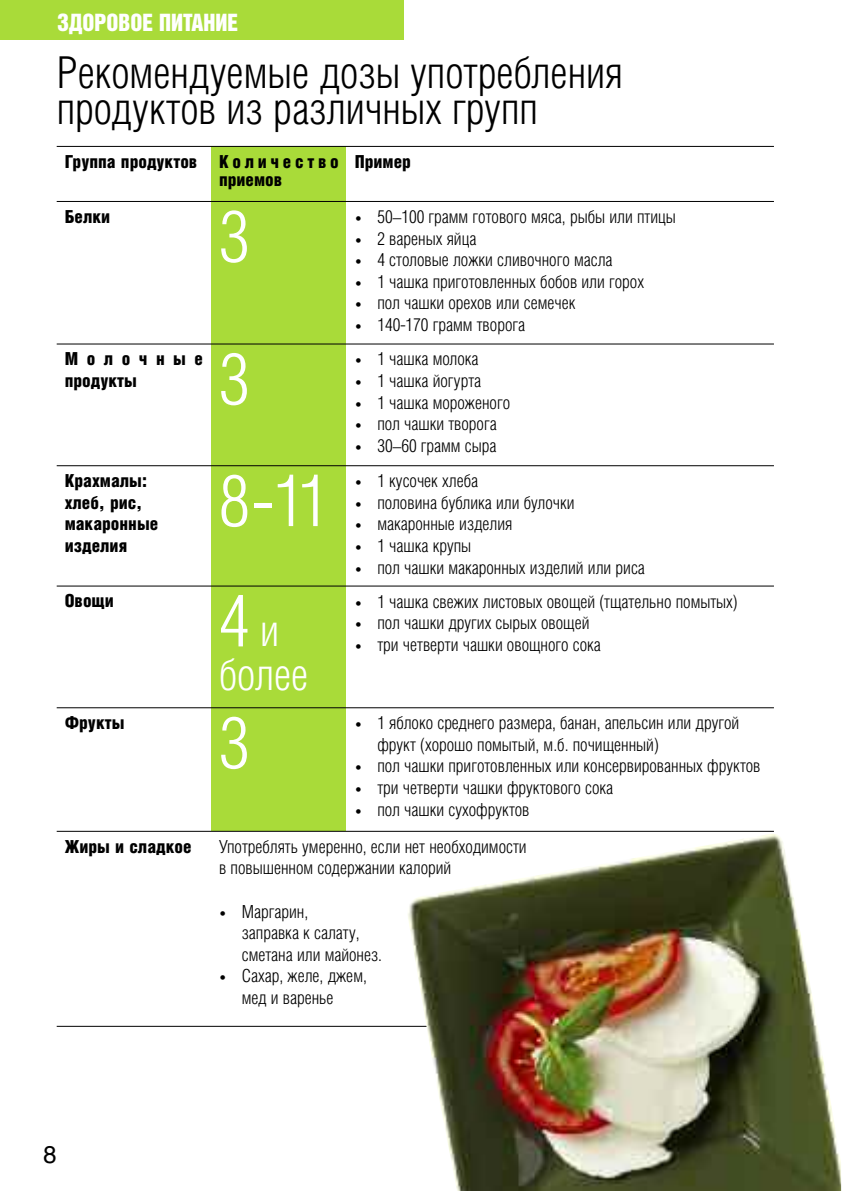
<style>
.page{position:relative;width:842px;height:1191px;background:#fff}
.page>*{position:absolute;margin:0;border:0;box-sizing:border-box;transform-origin:0 0}
.t1{font:300 72px "Helios Cond";color:#fff}
.t2{font:300 44px/36px "Helios Cond";color:#000}
.t3{font:300 44px "Helios Cond";color:#fff}
.t4{font:24px "Bastion Kontrast";color:#fff}
.t5{font:24px "Helios";color:#000}
.t6{font:300 18px/21.6px "Helios Cond";color:#000}
.t7{font:900 18px/21.6px "Helios Cond";color:#000}
.t8{font:900 18px/21.6px "Helios Cond";letter-spacing:.235em;color:#000}
.s1{font-size:44px}
</style>
<div class="page">
<div style="left:0;top:0;width:404px;height:40px;background:#a9db39"></div>
<div style="left:211px;top:146px;width:136px;height:55px;background:#a9db39"></div>
<div style="left:211px;top:201px;width:136px;height:143px;background:#a9db39"></div>
<div style="left:211px;top:344px;width:136px;height:122px;background:#a9db39"></div>
<div style="left:211px;top:466px;width:136px;height:120px;background:#a9db39"></div>
<div style="left:211px;top:586px;width:136px;height:122px;background:#a9db39"></div>
<div style="left:211px;top:708px;width:136px;height:123px;background:#a9db39"></div>
<hr style="left:57px;top:146px;width:717px;height:1px;background:#000">
<hr style="left:57px;top:201px;width:717px;height:1px;background:#000">
<hr style="left:57px;top:343px;width:717px;height:1px;background:#000">
<hr style="left:57px;top:465px;width:717px;height:1px;background:#000">
<hr style="left:57px;top:585px;width:717px;height:1px;background:#000">
<hr style="left:57px;top:707px;width:717px;height:1px;background:#000">
<hr style="left:57px;top:831px;width:717px;height:1px;background:#000">
<hr style="left:57px;top:1025px;width:717px;height:1px;background:#000">
<img style="left:407px;top:834px;width:434px;height:357px">
<h3 class="t4" style="left:57px;top:14px;width:183px">ЗДОРОВОЕ ПИТАНИЕ</h3>
<h2 class="t2" style="left:57px;top:59px;width:568px">Рекомендуемые дозы употребления продуктов из различных групп</h2>
<p class="t7" style="left:219px;top:154px;width:121px;line-height:18px;text-indent:-154px">Группа продуктов К о л и ч е с т в о приемов</p>
<p class="t7" style="left:355px;top:152px;width:58px">Пример</p>
<p class="t7" style="left:65px;top:207px;width:47px">Белки</p>
<h1 class="t1" style="left:219px;top:210px;width:32px">3</h1>
<p class="t6" style="left:355px;top:207px;width:323px">• 50–100 грамм готового мяса, рыбы или птицы</p>
<p class="t6" style="left:355px;top:229px;width:123px">• 2 вареных яйца</p>
<p class="t6" style="left:355px;top:250px;width:259px">• 4 столовые ложки сливочного масла</p>
<p class="t6" style="left:355px;top:272px;width:291px">• 1 чашка приготовленных бобов или горох</p>
<p class="t6" style="left:355px;top:294px;width:222px">• пол чашки орехов или семечек</p>
<p class="t6" style="left:355px;top:315px;width:172px">• 140-170 грамм творога</p>
<p class="t8" style="left:65px;top:350px;width:140px">Молочные продукты</p>
<h1 class="t1" style="left:219px;top:352px;width:32px">3</h1>
<p class="t6" style="left:355px;top:350px;width:125px">• 1 чашка молока</p>
<p class="t6" style="left:355px;top:371px;width:128px">• 1 чашка йогурта</p>
<p class="t6" style="left:355px;top:393px;width:157px">• 1 чашка мороженого</p>
<p class="t6" style="left:355px;top:415px;width:143px">• пол чашки творога</p>
<p class="t6" style="left:355px;top:436px;width:143px">• 30–60 грамм сыра</p>
<p class="t7" style="left:65px;top:471px;width:95px">Крахмалы: хлеб, рис, макаронные изделия</p>
<h1 class="t1" style="left:219px;top:474px;width:111px">8-11</h1>
<p class="t6" style="left:355px;top:471px;width:125px">• 1 кусочек хлеба</p>
<p class="t6" style="left:355px;top:493px;width:221px">• половина бублика или булочки</p>
<p class="t6" style="left:355px;top:515px;width:159px">• макаронные изделия</p>
<p class="t6" style="left:355px;top:536px;width:118px">• 1 чашка крупы</p>
<p class="t6" style="left:355px;top:558px;width:292px">• пол чашки макаронных изделий или риса</p>
<p class="t7" style="left:65px;top:592px;width:51px">Овощи</p>
<h1 class="t1" style="left:219px;top:594px;width:61px">4<span class="s1">и</span></h1>
<h2 class="t3" style="left:219px;top:659px;width:91px">более</h2>
<p class="t6" style="left:355px;top:592px;width:385px">• 1 чашка свежих листовых овощей (тщательно помытых)</p>
<p class="t6" style="left:355px;top:613px;width:236px">• пол чашки других сырых овощей</p>
<p class="t6" style="left:355px;top:635px;width:248px">• три четверти чашки овощного сока</p>
<p class="t7" style="left:65px;top:713px;width:61px">Фрукты</p>
<h1 class="t1" style="left:219px;top:716px;width:32px">3</h1>
<p class="t6" style="left:377px;top:713px;width:363px;text-indent:-23px">• 1 яблоко среднего размера, банан, апельсин или другой фрукт (хорошо помытый, м.б. почищенный)</p>
<p class="t6" style="left:355px;top:757px;width:407px">• пол чашки приготовленных или консервированных фруктов</p>
<p class="t6" style="left:355px;top:778px;width:260px">• три четверти чашки фруктового сока</p>
<p class="t6" style="left:355px;top:800px;width:176px">• пол чашки сухофруктов</p>
<p class="t7" style="left:65px;top:837px;width:128px">Жиры и сладкое</p>
<p class="t6" style="left:219px;top:837px;width:309px">Употреблять умеренно, если нет необходимости в повышенном содержании калорий</p>
<p class="t6" style="left:242px;top:902px;width:142px;text-indent:-23px">• Маргарин,<br>заправка к салату, сметана или майонез.</p>
<p class="t6" style="left:219px;top:966px;width:149px;text-align:center">• Сахар, желе, джем, мед и варенье</p>
<h3 class="t5" style="left:43px;top:1145px;width:15px">8</h3>
</div>
